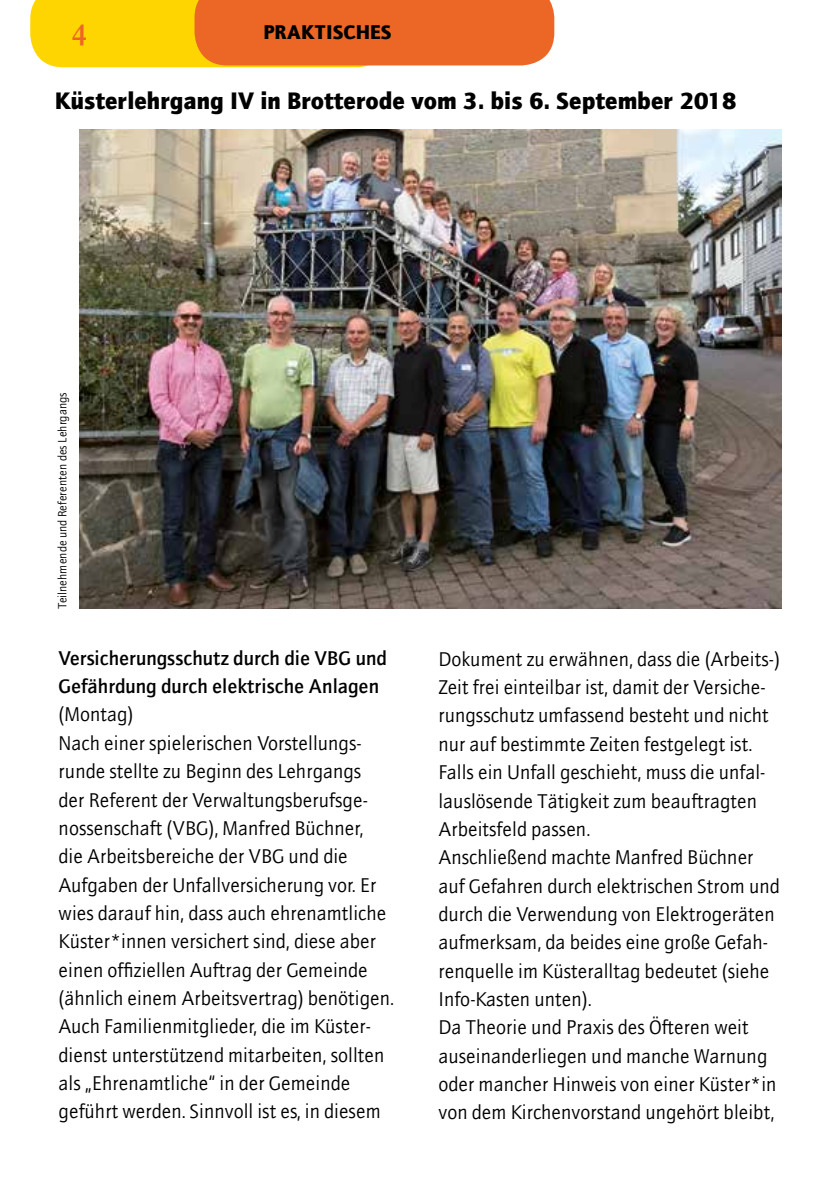
<style>
.page{position:relative;width:840px;height:1191px;background:#fff}
.page>*{position:absolute;margin:0;border:0;box-sizing:border-box;transform-origin:0 0}
.t1{font:700 32px "Garamond";color:#ec6726}
.t2{font:900 24px "AT Quay Sans";color:#000}
.t3{font:20px/28.4px "AT Quay Sans";color:#000}
.t4{font:500 20px/28.4px "AT Quay Sans";color:#000}
.t5{font:900 20px "AT Quay Sans";color:#000}
.t6{font:12px "AT Quay Sans";color:#000}
</style>
<div class="page">
<svg style="left:30px;top:0;width:524px;height:67px;background:#f28d1e"></svg>
<img style="left:79px;top:129px;width:701px;height:480px">
<h1 class="t1" style="left:72px;top:13px;width:17px">4</h1>
<p class="t5" style="left:263px;top:20px;width:130px">PRAKTISCHES</p>
<p class="t2" style="left:55px;top:86px;width:683px">Küsterlehrgang IV in Brotterode vom 3. bis 6. September 2018</p>
<p class="t6" style="left:55px;top:609px;width:218px;rotate:-90deg">Teilnehmende und Referenten des Lehrgangs</p>
<p class="t4" style="left:59px;top:643px;width:329px">Versicherungsschutz durch die VBG und<br>Gefährdung durch elektrische Anlagen</p>
<p class="t3" style="left:59px;top:700px;width:337px">(Montag)<br>Nach einer spielerischen Vorstellungs&shy;runde stellte zu Beginn des Lehrgangs<br>der Referent der Verwaltungsberufsge&shy;nossenschaft (VBG), Manfred Büchner,<br>die Arbeitsbereiche der VBG und die Aufgaben der Unfallversicherung vor. Er wies darauf hin, dass auch ehrenamtliche Küster*innen versichert sind, diese aber einen offiziellen Auftrag der Gemeinde (ähnlich einem Arbeitsvertrag) benötigen.<br>Auch Familienmitglieder, die im Küster&shy;dienst unterstützend mitarbeiten, sollten als „Ehrenamtliche“ in der Gemeinde geführt werden. Sinnvoll ist es, in diesem</p>
<p class="t3" style="left:438px;top:644px;width:343px">Dokument zu erwähnen, dass die (Arbeits-)<br>Zeit frei einteilbar ist, damit der Versiche&shy;rungsschutz umfassend besteht und nicht nur auf bestimmte Zeiten festgelegt ist.<br>Falls ein Unfall geschieht, muss die unfal&shy;lauslösende Tätigkeit zum beauftragten Arbeitsfeld passen.<br>Anschließend machte Manfred Büchner auf Gefahren durch elektrischen Strom und durch die Verwendung von Elektrogeräten aufmerksam, da beides eine große Gefah&shy;renquelle im Küsteralltag bedeutet (siehe Info-Kasten unten).<br>Da Theorie und Praxis des Öfteren weit auseinanderliegen und manche Warnung oder mancher Hinweis von einer Küster*in von dem Kirchenvorstand ungehört bleibt,</p>
</div>
